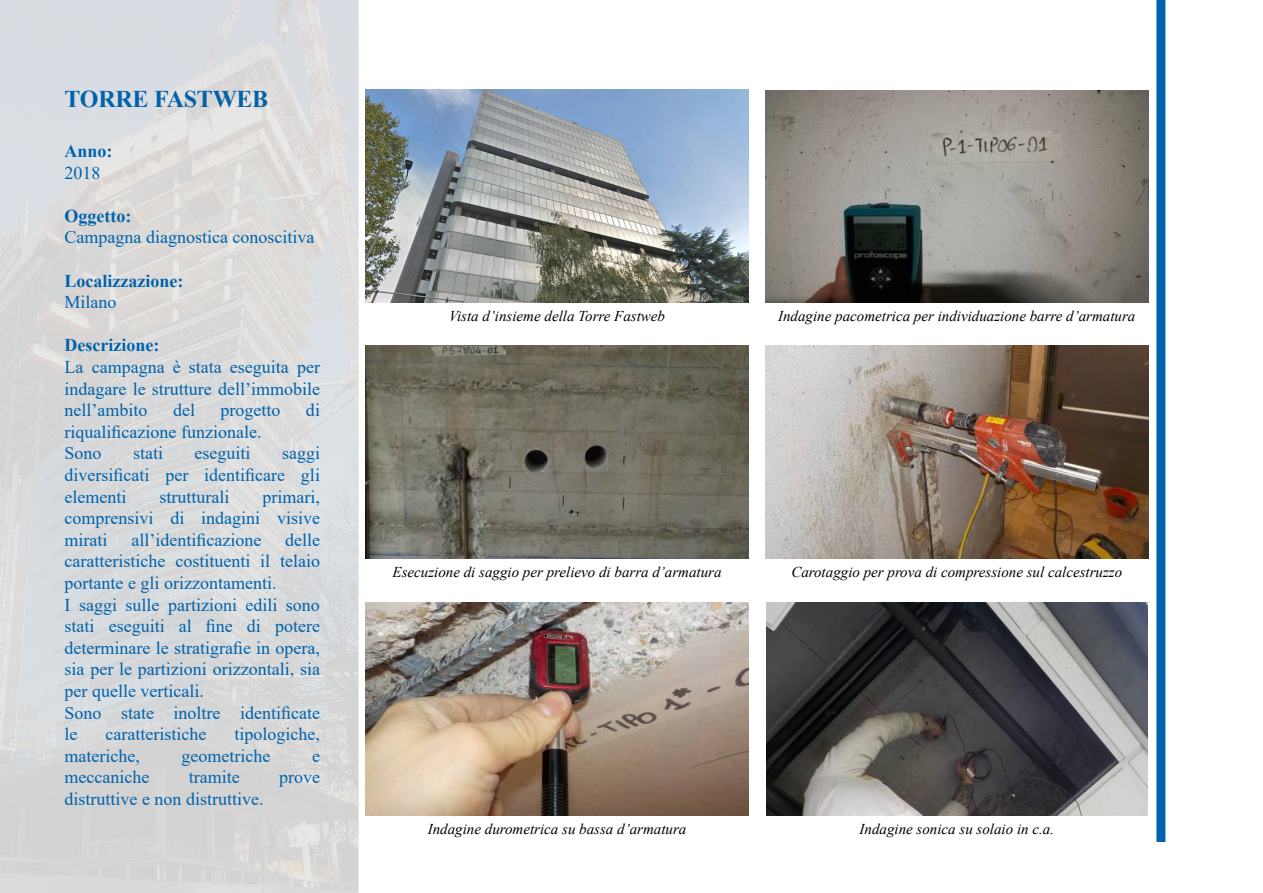
<style>
.page{position:relative;width:1263px;height:893px;background:#fff}
.page>*{position:absolute;margin:0;border:0;box-sizing:border-box;transform-origin:0 0}
.t1{font:700 24px "Times New Roman";letter-spacing:-.01em;color:#0062ab}
.t2{font:18px/21.6px "Times New Roman";color:#0062ab;text-align:justify}
.t3{font:700 18px "Times New Roman";color:#0062ab}
.t4{font:italic 15px "Times New Roman";color:#000}
</style>
<div class="page">
<div style="left:1156px;top:0;width:9px;height:842px;background:#0062ab"></div>
<div style="left:0;top:0;width:358px;height:893px;background:#d9dadb"></div>
<img style="left:765px;top:346px;width:383px;height:213px">
<img style="left:366px;top:602px;width:382px;height:213px">
<img style="left:765px;top:90px;width:383px;height:212px">
<img style="left:366px;top:89px;width:382px;height:213px">
<img style="left:366px;top:346px;width:382px;height:213px">
<img style="left:766px;top:602px;width:381px;height:213px">
<h1 class="t1" style="left:65px;top:81px;width:205px">TORRE FASTWEB</h1>
<p class="t3" style="left:65px;top:138px;width:50px">Anno:</p>
<p class="t2" style="left:65px;top:161px;width:37px">2018</p>
<p class="t3" style="left:65px;top:203px;width:68px">Oggetto:</p>
<p class="t2" style="left:65px;top:226px;width:251px">Campagna diagnostica conoscitiva</p>
<p class="t3" style="left:65px;top:268px;width:120px">Localizzazione:</p>
<p class="t2" style="left:65px;top:291px;width:54px">Milano</p>
<p class="t3" style="left:65px;top:332px;width:96px">Descrizione:</p>
<p class="t2" style="left:65px;top:356px;width:257px">La campagna è stata eseguita per indagare le strutture dell’immobile nell’ambito</p>
<p class="t2" style="left:173px;top:399px;width:23px">del</p>
<p class="t2" style="left:221px;top:399px;width:61px">progetto</p>
<p class="t2" style="left:306px;top:399px;width:16px">di</p>
<p class="t2" style="left:65px;top:420px;width:198px">riqualificazione funzionale.<br>Sono</p>
<p class="t2" style="left:65px;top:442px;width:257px;text-indent:217px">saggi diversificati per identificare gli elementi</p>
<p class="t2" style="left:133px;top:442px;width:32px">stati</p>
<p class="t2" style="left:195px;top:442px;width:57px">eseguiti</p>
<p class="t2" style="left:65px;top:485px;width:257px;text-indent:198px">primari, comprensivi di indagini visive mirati</p>
<p class="t2" style="left:160px;top:485px;width:72px">strutturali</p>
<p class="t2" style="left:65px;top:528px;width:257px;text-align:left;text-indent:220px">delle caratteristiche costituenti il telaio portante e gli orizzontamenti.<br>I saggi sulle partizioni edili sono stati eseguiti al fine di potere determinare le stratigrafie in opera, sia per le partizioni orizzontali, sia per quelle verticali.<br>Sono state inoltre identificate le</p>
<p class="t2" style="left:131px;top:528px;width:131px">all’identificazione</p>
<p class="t2" style="left:106px;top:723px;width:102px">caratteristiche</p>
<p class="t2" style="left:234px;top:723px;width:87px">tipologiche,</p>
<p class="t2" style="left:65px;top:744px;width:77px">materiche,</p>
<p class="t2" style="left:182px;top:744px;width:90px">geometriche</p>
<p class="t2" style="left:312px;top:744px;width:9px">e</p>
<p class="t2" style="left:65px;top:766px;width:86px">meccaniche</p>
<p class="t2" style="left:189px;top:766px;width:52px">tramite</p>
<p class="t2" style="left:279px;top:766px;width:42px">prove</p>
<p class="t2" style="left:65px;top:788px;width:201px">distruttive e non distruttive.</p>
<p class="t4" style="left:449px;top:305px;width:218px">Vista d’insieme della Torre Fastweb</p>
<p class="t4" style="left:778px;top:305px;width:359px">Indagine pacometrica per individuazione barre d’armatura</p>
<p class="t4" style="left:393px;top:562px;width:331px">Esecuzione di saggio per prelievo di barra d’armatura</p>
<p class="t4" style="left:791px;top:562px;width:332px">Carotaggio per prova di compressione sul calcestruzzo</p>
<p class="t4" style="left:428px;top:818px;width:260px">Indagine durometrica su bassa d’armatura</p>
<p class="t4" style="left:859px;top:818px;width:196px">Indagine sonica su solaio in c.a.</p>
</div>
